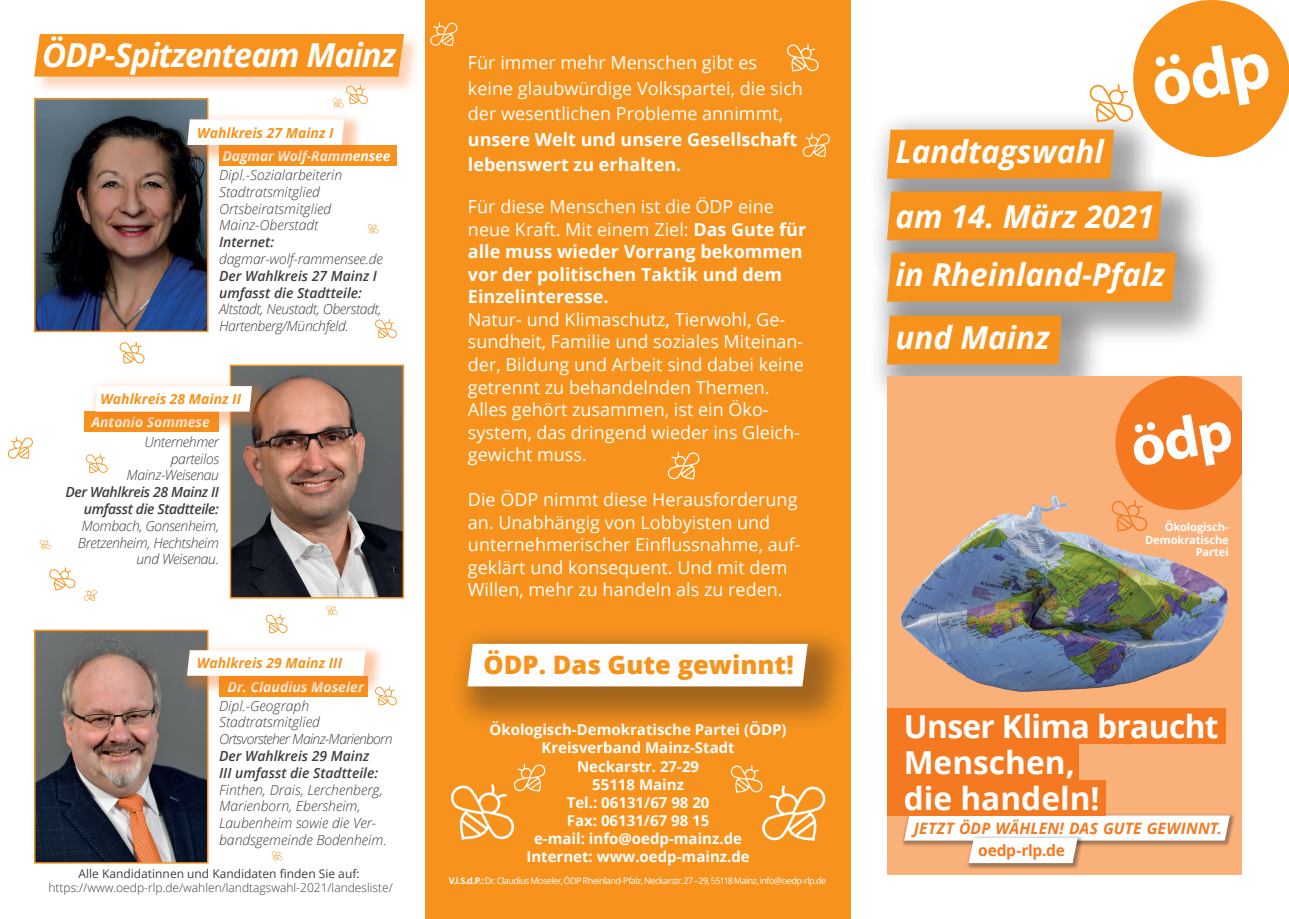
<style>
.page{position:relative;width:1289px;height:919px;background:#fff}
.page>*{position:absolute;margin:0;border:0;box-sizing:border-box;transform-origin:0 0}
.t1{font:italic 700 33px "Open Sans";letter-spacing:-.03em;color:#fff}
.t2{font:700 31.65px "Open Sans";color:#fff}
.t3{font:700 31.65px "Open Sans";letter-spacing:-.02em;color:#fff}
.t4{font:italic 700 31.5px "Open Sans";color:#fff}
.t5{font:800 25.5px "Open Sans";color:#f7931d}
.t6{font:18px/22.5px "Open Sans";color:#fff}
.t7{font:italic 700 15.6px/22.5px "Open Sans";letter-spacing:.015em;color:#f47921}
.t8{font:700 15px "Open Sans";color:#fff}
.t9{font:italic 300 13.95px/16.8px "Open Sans";color:#3e3e3f}
.t10{font:italic 300 13.95px/16.8px "Open Sans";letter-spacing:-.025em;color:#3e3e3f}
.t11{font:italic 700 13.95px "Open Sans";color:#f7931d}
.t12{font:italic 700 13.95px "Open Sans";color:#fff}
.t13{font:italic 300 13.95px/16.8px "Open Sans";letter-spacing:-.05em;color:#3e3e3f}
.t14{font:italic 600 13.95px "Open Sans";color:#3e3e3f}
.t15{font:300 12px "Open Sans";color:#3e3e3f}
.t16{font:12px "Open Sans";color:#3e3e3f}
.t17{font:700 11.25px/12.6px "Open Sans";letter-spacing:-.01em;color:#fff;text-align:right}
.t18{font:9px "Open Sans";letter-spacing:-.055em;color:#fff}
.s1{font-weight:600}
.s2{font-weight:700}
.s3{font-style:normal}
</style>
<div class="page">
<div style="left:84px;top:411px;width:134px;height:21px;background:#f7931d"></div>
<div style="left:219px;top:676px;width:149px;height:20px;background:#f7931d"></div>
<div style="left:219px;top:145px;width:178px;height:20px;background:#f7931d"></div>
<div style="left:425px;top:0;width:425px;height:918px;background:#f7931d"></div>
<hr style="left:13px;top:0;width:412px;height:1px;background:#ed028c">
<img style="left:233px;top:367px;width:168px;height:228px">
<div style="left:230px;top:364px;width:174px;height:234px;border:2px solid #f7931d"></div>
<img style="left:37px;top:632px;width:168px;height:228px">
<div style="left:34px;top:629px;width:174px;height:234px;border:2px solid #f7931d"></div>
<img style="left:37px;top:101px;width:168px;height:228px">
<div style="left:34px;top:98px;width:174px;height:234px;border:2px solid #f7931d"></div>
<div style="left:867px;top:110px;width:292px;height:115px;background:#231f20;opacity:.4"></div>
<div style="left:867px;top:171px;width:340px;height:115px;background:#231f20;opacity:.4"></div>
<div style="left:887px;top:191px;width:275px;height:42px;background:#f7931d"></div>
<div style="left:867px;top:233px;width:354px;height:115px;background:#231f20;opacity:.4"></div>
<div style="left:887px;top:253px;width:289px;height:49px;background:#f7931d"></div>
<div style="left:448px;top:624px;width:405px;height:109px;background:#231f20;opacity:.4"></div>
<div style="left:467px;top:643px;width:340px;height:43px;background:#fff"></div>
<div style="left:35px;top:34px;width:387px;height:61px;background:#f47921;opacity:.32"></div>
<div style="left:34px;top:34px;width:370px;height:43px;background:#f7931d"></div>
<div style="left:180px;top:112px;width:183px;height:52px;background:#f47921;opacity:.4"></div>
<svg style="left:187px;top:119px;width:157px;height:26px"></svg>
<div style="left:180px;top:643px;width:205px;height:52px;background:#f47921;opacity:.4"></div>
<svg style="left:187px;top:650px;width:179px;height:25px"></svg>
<svg style="left:887px;top:0;width:401px;height:179px"></svg>
<svg style="left:375px;top:319px;width:22px;height:19px"></svg>
<svg style="left:375px;top:686px;width:22px;height:19px"></svg>
<svg style="left:451px;top:763px;width:94px;height:76px"></svg>
<svg style="left:730px;top:765px;width:95px;height:75px"></svg>
<svg style="left:668px;top:452px;width:31px;height:27px"></svg>
<svg style="left:802px;top:133px;width:27px;height:24px"></svg>
<svg style="left:430px;top:22px;width:27px;height:24px"></svg>
<svg style="left:787px;top:44px;width:31px;height:27px"></svg>
<div style="left:88px;top:379px;width:183px;height:52px;background:#f47921;opacity:.4"></div>
<svg style="left:95px;top:386px;width:157px;height:25px"></svg>
<div style="left:867px;top:295px;width:239px;height:115px;background:#231f20;opacity:.4"></div>
<div style="left:887px;top:315px;width:174px;height:49px;background:#f7931d"></div>
<svg style="left:266px;top:614px;width:21px;height:19px"></svg>
<svg style="left:86px;top:454px;width:22px;height:19px"></svg>
<svg style="left:120px;top:342px;width:24px;height:21px"></svg>
<svg style="left:8px;top:437px;width:25px;height:22px"></svg>
<svg style="left:49px;top:567px;width:27px;height:23px"></svg>
<svg style="left:84px;top:589px;width:13px;height:11px"></svg>
<svg style="left:40px;top:539px;width:11px;height:10px"></svg>
<svg style="left:333px;top:85px;width:35px;height:23px"></svg>
<svg style="left:327px;top:605px;width:10px;height:10px"></svg>
<svg style="left:272px;top:851px;width:10px;height:9px"></svg>
<svg style="left:368px;top:224px;width:10px;height:9px"></svg>
<div style="left:887px;top:376px;width:354px;height:498px;background:#fab079"></div>
<img style="left:900px;top:494px;width:328px;height:198px">
<div style="left:901px;top:812px;width:335px;height:35px;background:#231f20;opacity:.4"></div>
<div style="left:965px;top:835px;width:119px;height:34px;background:#231f20;opacity:.4"></div>
<svg style="left:904px;top:815px;width:325px;height:48px"></svg>
<div style="left:887px;top:780px;width:218px;height:36px;background:#f47921"></div>
<div style="left:887px;top:744px;width:191px;height:36px;background:#f47921"></div>
<div style="left:887px;top:707px;width:338px;height:36px;background:#f47921"></div>
<svg style="left:1110px;top:376px;width:131px;height:155px"></svg>
<p class="t1" style="left:42px;top:32px;width:355px">ÖDP-Spitzenteam Mainz</p>
<p class="t11" style="left:197px;top:123px;width:138px">Wahlkreis 27 Mainz I</p>
<p class="t12" style="left:222px;top:146px;width:170px">Dagmar Wolf-Rammensee</p>
<p class="t9" style="left:219px;top:166px;width:125px">Dipl.-Sozialarbeiterin</p>
<p class="t9" style="left:219px;top:183px;width:102px">Stadtratsmitglied</p>
<p class="t9" style="left:219px;top:200px;width:114px">Ortsbeiratsmitglied</p>
<p class="t9" style="left:219px;top:216px;width:101px">Mainz-Oberstadt</p>
<p class="t9" style="left:219px;top:233px;width:165px"><span class="s1">Internet: </span>dagmar-wolf-rammensee.de</p>
<p class="t14" style="left:219px;top:266px;width:159px">Der Wahlkreis 27 Mainz I</p>
<p class="t10" style="left:219px;top:283px;width:164px"><span class="s1">umfasst die Stadtteile:<br></span>Altstadt, Neustadt, Oberstadt,<br>Hartenberg/Münchfeld.</p>
<p class="t11" style="left:100px;top:389px;width:142px">Wahlkreis 28 Mainz II</p>
<p class="t12" style="left:91px;top:412px;width:120px">Antonio Sommese</p>
<p class="t10" style="left:144px;top:433px;width:76px">Unternehmer</p>
<p class="t10" style="left:171px;top:449px;width:50px">parteilos</p>
<p class="t10" style="left:126px;top:466px;width:94px">Mainz-Weisenau</p>
<p class="t10" style="left:65px;top:483px;width:155px;text-align:right"><span class="s1">Der Wahlkreis 28 Mainz II umfasst die Stadtteile:<br></span>Mombach, Gonsenheim,<br>Bretzenheim, Hechtsheim und Weisenau.</p>
<p class="t11" style="left:197px;top:653px;width:147px">Wahlkreis 29 Mainz III</p>
<p class="t12" style="left:227px;top:676px;width:138px">Dr. Claudius Moseler</p>
<p class="t9" style="left:219px;top:696px;width:92px">Dipl.-Geograph</p>
<p class="t13" style="left:219px;top:713px;width:175px">Stadtratsmitglied<br>Ortsvorsteher Mainz-Marienborn</p>
<p class="t9" style="left:219px;top:747px;width:169px"><span class="s1">Der Wahlkreis 29 Mainz<br>III umfasst die Stadtteile:<br></span>Finthen, Drais, Lerchenberg,<br>Marienborn, Ebersheim,<br>Laubenheim sowie die Ver&shy;bandsgemeinde Bodenheim.</p>
<p class="t16" style="left:79px;top:865px;width:282px">Alle Kandidatinnen und Kandidaten finden Sie auf:</p>
<p class="t15" style="left:48px;top:879px;width:346px">https://www.oedp-rlp.de/wahlen/landtagswahl-2021/landesliste/</p>
<p class="t6" style="left:468px;top:49px;width:336px;line-height:25.5px">Für immer mehr Menschen gibt es keine glaubwürdige Volkspartei, die sich der wesentlichen Probleme annimmt, <span class="s2">unsere Welt und unsere Gesellschaft lebenswert zu erhalten.</span></p>
<p class="t6" style="left:468px;top:195px;width:340px">Für diese Menschen ist die ÖDP eine neue Kraft. Mit einem Ziel: <span class="s2">Das Gute für alle muss wieder Vorrang bekommen vor der politischen Taktik und dem Einzelinteresse.<br></span>Natur- und Klimaschutz, Tierwohl, Ge&shy;sundheit, Familie und soziales Miteinan&shy;der, Bildung und Arbeit sind dabei keine getrennt zu behandelnden Themen.<br>Alles gehört zusammen, ist ein Öko&shy;system, das dringend wieder ins Gleich&shy;gewicht muss.</p>
<p class="t6" style="left:468px;top:488px;width:334px">Die ÖDP nimmt diese Herausforderung an. Unabhängig von Lobbyisten und unternehmerischer Einflussnahme, auf&shy;geklärt und konsequent. Und mit dem Willen, mehr zu handeln als zu reden.</p>
<p class="t5" style="left:483px;top:645px;width:312px">ÖDP. Das Gute gewinnt!</p>
<p class="t8" style="left:489px;top:719px;width:299px">Ökologisch-Demokratische Partei (ÖDP)</p>
<p class="t8" style="left:541px;top:737px;width:195px">Kreisverband Mainz-Stadt</p>
<p class="t8" style="left:577px;top:755px;width:123px">Neckarstr. 27-29</p>
<p class="t8" style="left:592px;top:773px;width:93px">55118 Mainz</p>
<p class="t8" style="left:566px;top:791px;width:144px">Tel.: 06131/67 98 20</p>
<p class="t8" style="left:567px;top:809px;width:144px">Fax: 06131/67 98 15</p>
<p class="t8" style="left:534px;top:827px;width:209px">e-mail: info@oedp-mainz.de</p>
<p class="t8" style="left:526px;top:845px;width:225px">Internet: www.oedp-mainz.de</p>
<p class="t18" style="left:449px;top:874px;width:379px"><span class="s2">V.i.S.d.P.:</span> Dr. Claudius Moseler, ÖDP Rheinland-Pfalz, Neckarstr. 27 – 29, 55118 Mainz, info@oedp-rlp.de</p>
<p class="t4" style="left:895px;top:129px;width:210px">Landtagswahl</p>
<p class="t4" style="left:895px;top:194px;width:260px">am 14. März 2021</p>
<p class="t4" style="left:895px;top:252px;width:271px">in Rheinland-Pfalz</p>
<p class="t4" style="left:895px;top:315px;width:156px">und Mainz</p>
<p class="t17" style="left:1145px;top:520px;width:85px">Ökologisch-<br>Demokratische<br>Partei</p>
<p class="t3" style="left:903px;top:703px;width:316px">Unser Klima braucht</p>
<p class="t2" style="left:903px;top:740px;width:173px">Menschen,</p>
<p class="t2" style="left:903px;top:776px;width:197px">die handeln!</p>
<p class="t7" style="left:978px;top:816px;width:245px;text-indent:-64px">JETZT ÖDP WÄHLEN! DAS GUTE GEWINNT. <span class="s3">oedp-rlp.de</span></p>
</div>
